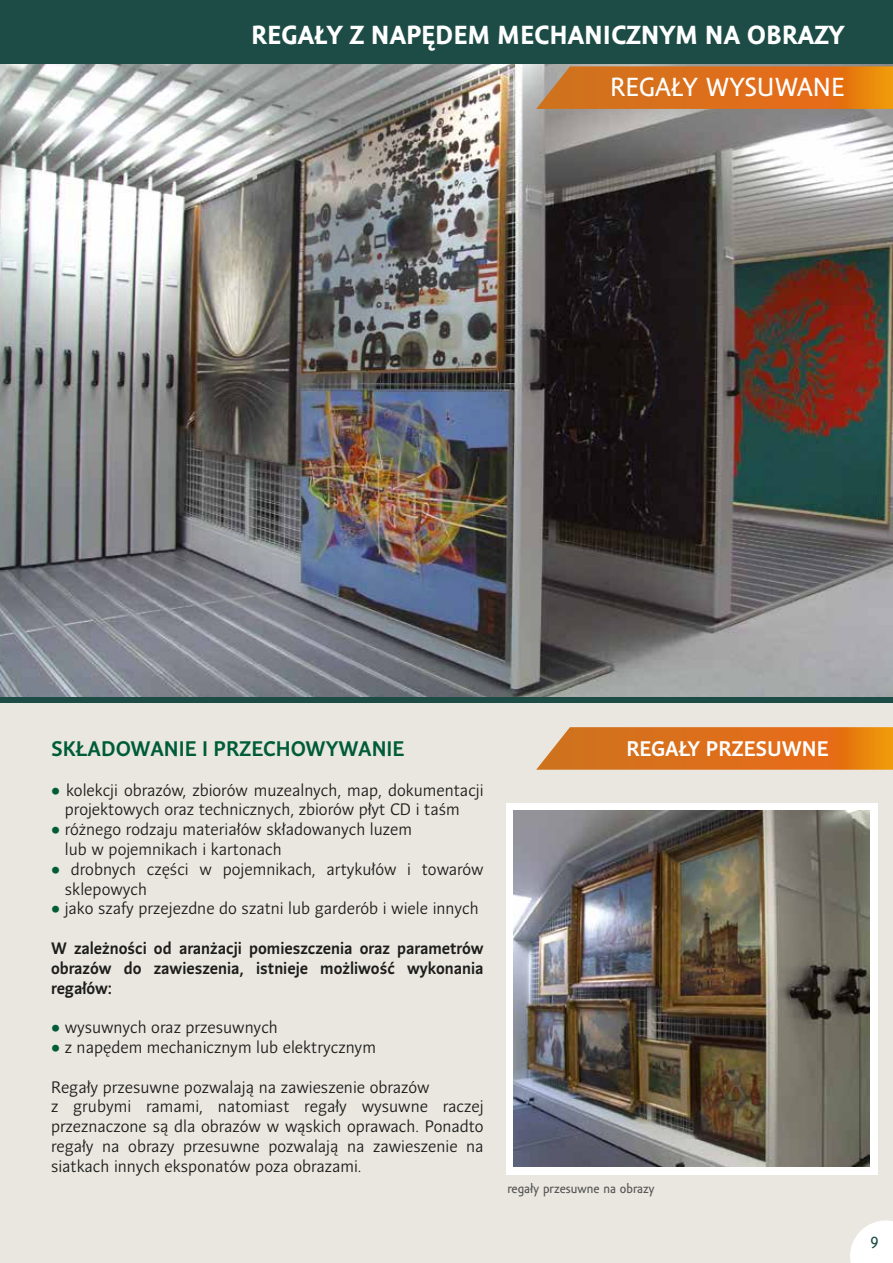
<style>
.page{position:relative;width:893px;height:1263px;background:#fff}
.page>*{position:absolute;margin:0;border:0;box-sizing:border-box;transform-origin:0 0}
.t1{font:700 27px "Amor Sans Text Pro";color:#fff}
.t2{font:27px "Amor Sans Text Pro";color:#fff}
.t3{font:700 21px "Andulka Sans";color:#005c38}
.t4{font:700 21px "Andulka Sans";color:#fff}
.t5{font:16.5px/19.8px "Andulka Sans";color:#1d1d1b}
.t6{font:700 16.5px/19.8px "Andulka Sans";color:#1d1d1b;text-align:justify}
.t7{font:16.5px "Amor Sans Text Pro";color:#1d4c46}
.t8{font:13.5px "Amor Sans Text Pro";color:#575756}
.s1{color:#005c38}
</style>
<div class="page">
<div style="left:0;top:702px;width:893px;height:561px;background:#e9e7e0"></div>
<img style="left:0;top:64px;width:893px;height:633px">
<div style="left:0;top:697px;width:893px;height:6px;background:#1d4c46"></div>
<div style="left:0;top:0;width:893px;height:64px;background:#1d4c46"></div>
<svg style="left:536px;top:66px;width:357px;height:43px;background:#da7621"></svg>
<svg style="left:536px;top:727px;width:357px;height:43px;background:#de7924"></svg>
<svg style="left:850px;top:1220px;width:43px;height:43px"></svg>
<div style="left:506px;top:803px;width:371px;height:371px;background:#fff"></div>
<img style="left:513px;top:810px;width:357px;height:357px">
<h1 class="t1" style="left:251px;top:19px;width:595px">REGAŁY Z NAPĘDEM MECHANICZNYM NA OBRAZY</h1>
<h1 class="t2" style="left:610px;top:71px;width:236px">REGAŁY WYSUWANE</h1>
<p class="t3" style="left:51px;top:736px;width:355px">SKŁADOWANIE I PRZECHOWYWANIE</p>
<p class="t5" style="left:65px;top:780px;width:420px;text-indent:-14px"><span class="s1">•</span> kolekcji obrazów, zbiorów muzealnych, map, dokumentacji projektowych oraz technicznych, zbiorów płyt CD i taśm</p>
<p class="t5" style="left:65px;top:820px;width:349px;text-indent:-14px"><span class="s1">•</span> różnego rodzaju materiałów składowanych luzem lub w pojemnikach i kartonach</p>
<p class="t5" style="left:65px;top:859px;width:420px;text-indent:-14px"><span class="s1">•</span> drobnych części w pojemnikach, artykułów i towarów sklepowych</p>
<p class="t5" style="left:51px;top:899px;width:429px"><span class="s1">•</span> jako szafy przejezdne do szatni lub garderób i wiele innych</p>
<p class="t6" style="left:51px;top:938px;width:434px">W zależności od aranżacji pomieszczenia oraz parametrów obrazów do zawieszenia, istnieje możliwość wykonania regałów:</p>
<p class="t5" style="left:51px;top:1018px;width:228px"><span class="s1">•</span> wysuwnych oraz przesuwnych</p>
<p class="t5" style="left:51px;top:1037px;width:326px"><span class="s1">•</span> z napędem mechanicznym lub elektrycznym</p>
<p class="t5" style="left:51px;top:1077px;width:434px">Regały przesuwne pozwalają na zawieszenie obrazów<br>z grubymi ramami, natomiast regały wysuwne raczej przeznaczone są dla obrazów w wąskich oprawach. Ponadto regały na obrazy przesuwne pozwalają na zawieszenie na siatkach innych eksponatów poza obrazami.</p>
<p class="t4" style="left:626px;top:736px;width:204px">REGAŁY PRZESUWNE</p>
<p class="t8" style="left:507px;top:1181px;width:149px">regały przesuwne na obrazy</p>
<p class="t7" style="left:870px;top:1233px;width:10px">9</p>
</div>
